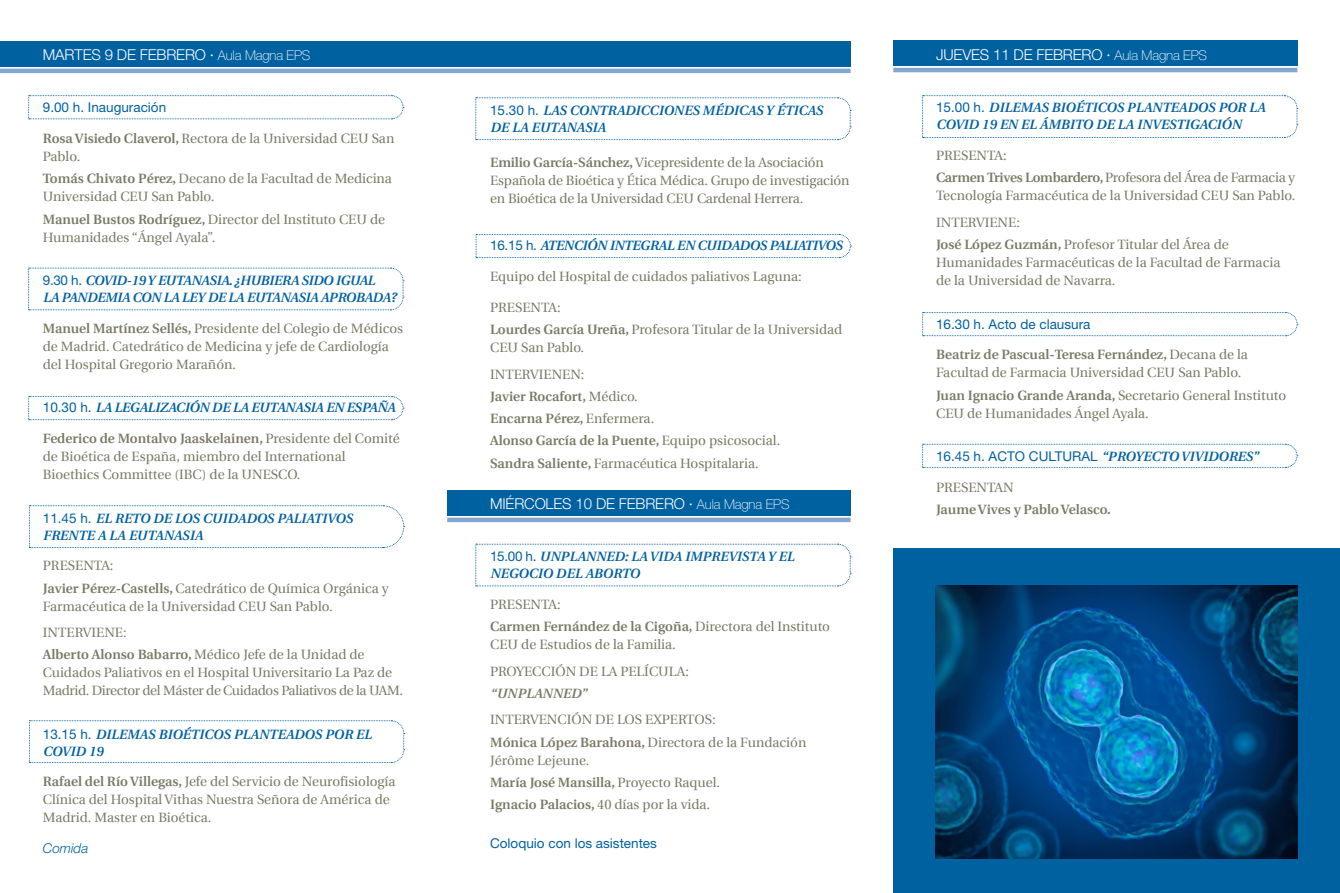
<style>
.page{position:relative;width:1340px;height:893px;background:#fff}
.page>*{position:absolute;margin:0;border:0;box-sizing:border-box;transform-origin:0 0}
.t1{font:300 15px "Helvetica Neue";letter-spacing:-.01em;color:#fff}
.t2{font:13.5px/18px "Utopia";color:#7b7966}
.t3{font:italic 600 13.5px/16.8px "Utopia";color:#0061a1}
.t4{font:600 13.5px/22.2px "Utopia";color:#7b7966}
.t5{font:13.5px "Helvetica Neue";color:#0061a1}
.t6{font:italic 600 13.5px "Utopia";letter-spacing:-.02em;color:#0061a1}
.t7{font:italic 600 13.5px/16.8px "Utopia";letter-spacing:-.025em;color:#0061a1}
.t8{font:13.5px/22.2px "Utopia";letter-spacing:-.02em;color:#7b7966}
.t9{font:italic 600 13.5px "Utopia";color:#7b7966}
.t10{font:italic 300 13.5px "Helvetica Neue";color:#0061a1}
.s1{font-weight:400}
.s2{font-weight:100;font-size:13.5px}
.s3{font-weight:600}
.s4{font-family:"Helvetica Neue";font-weight:400;font-style:normal}
.s5{font-family:"Utopia";font-weight:600;font-style:italic}
</style>
<div class="page">
<div style="left:893px;top:548px;width:446px;height:345px;background:#0061a1"></div>
<img style="left:935px;top:586px;width:361px;height:272px">
<svg style="left:29px;top:505px;width:376px;height:43px"></svg>
<svg style="left:29px;top:720px;width:376px;height:43px"></svg>
<svg style="left:28px;top:95px;width:376px;height:25px"></svg>
<svg style="left:28px;top:267px;width:376px;height:44px"></svg>
<svg style="left:28px;top:396px;width:376px;height:24px"></svg>
<svg style="left:475px;top:234px;width:376px;height:24px"></svg>
<svg style="left:475px;top:97px;width:376px;height:43px"></svg>
<svg style="left:475px;top:543px;width:376px;height:44px"></svg>
<svg style="left:922px;top:95px;width:375px;height:43px"></svg>
<svg style="left:922px;top:312px;width:375px;height:24px"></svg>
<svg style="left:922px;top:443px;width:375px;height:25px"></svg>
<div style="left:0;top:41px;width:850px;height:26px;background:#0061a1"></div>
<hr style="left:0;top:69px;width:850px;height:4px;background:#82a6d0">
<div style="left:447px;top:490px;width:403px;height:26px;background:#0061a1"></div>
<hr style="left:447px;top:518px;width:403px;height:4px;background:#82a6d0">
<div style="left:893px;top:40px;width:404px;height:26px;background:#0061a1"></div>
<hr style="left:893px;top:68px;width:404px;height:4px;background:#82a6d0">
<p class="t1" style="left:43px;top:46px;width:269px">MARTES 9 DE FEBRERO <span class="s1">·</span> <span class="s2">Aula Magna EPS</span></p>
<p class="t5" style="left:43px;top:100px;width:125px">9.00 h. Inauguración</p>
<p class="t2" style="left:43px;top:130px;width:353px"><span class="s3">Rosa Visiedo Claverol,</span> Rectora de la Universidad CEU San<br>Pablo.</p>
<p class="t2" style="left:43px;top:170px;width:351px"><span class="s3">Tomás Chivato Pérez,</span> Decano de la Facultad de Medicina<br>Universidad CEU San Pablo.</p>
<p class="t2" style="left:43px;top:210px;width:344px"><span class="s3">Manuel Bustos Rodríguez,</span> Director del Instituto CEU de<br>Humanidades “Ángel Ayala”.</p>
<p class="t7" style="left:43px;top:272px;width:355px"><span class="s4">9.30 h.</span> COVID-19 Y EUTANASIA. ¿HUBIERA SIDO IGUAL<br>LA PANDEMIA CON LA LEY DE LA EUTANASIA APROBADA?</p>
<p class="t2" style="left:43px;top:319px;width:361px"><span class="s3">Manuel Martínez Sellés,</span> Presidente del Colegio de Médicos de Madrid. Catedrático de Medicina y jefe de Cardiología del Hospital Gregorio Marañón.</p>
<p class="t6" style="left:43px;top:400px;width:354px"><span class="s4">10.30 h.</span> LA LEGALIZACIÓN DE LA EUTANASIA EN ESPAÑA</p>
<p class="t2" style="left:43px;top:430px;width:358px"><span class="s3">Federico de Montalvo Jaaskelainen,</span> Presidente del Comité de Bioética de España, miembro del International<br>Bioethics Committee (IBC) de la UNESCO.</p>
<p class="t3" style="left:43px;top:510px;width:311px"><span class="s4">11.45 h.</span> EL RETO DE LOS CUIDADOS PALIATIVOS<br>FRENTE A LA EUTANASIA</p>
<p class="t2" style="left:43px;top:555px;width:347px;line-height:22.2px">PRESENTA:<br><span class="s3">Javier Pérez-Castells,</span> Catedrático de Química Orgánica y</p>
<p class="t2" style="left:43px;top:593px;width:291px;line-height:26.5px">Farmacéutica de la Universidad CEU San Pablo.<br>INTERVIENE:</p>
<p class="t2" style="left:43px;top:646px;width:361px"><span class="s3">Alberto Alonso Babarro,</span> Médico Jefe de la Unidad de<br>Cuidados Paliativos en el Hospital Universitario La Paz de<br>Madrid. Director del Máster de Cuidados Paliativos de la UAM.</p>
<p class="t3" style="left:43px;top:726px;width:330px"><span class="s4">13.15 h.</span> DILEMAS BIOÉTICOS PLANTEADOS POR EL<br>COVID 19</p>
<p class="t2" style="left:43px;top:773px;width:354px"><span class="s3">Rafael del Río Villegas,</span> Jefe del Servicio de Neurofisiología<br>Clínica del Hospital Vithas Nuestra Señora de América de<br>Madrid. Master en Bioética.</p>
<p class="t10" style="left:43px;top:840px;width:47px">Comida</p>
<p class="t3" style="left:490px;top:102px;width:334px"><span class="s4">15.30 h.</span> LAS CONTRADICCIONES MÉDICAS Y ÉTICAS<br>DE LA EUTANASIA</p>
<p class="t2" style="left:490px;top:153px;width:361px"><span class="s3">Emilio García-Sánchez,</span> Vicepresidente de la Asociación<br>Española de Bioética y Ética Médica. Grupo de investigación en Bioética de la Universidad CEU Cardenal Herrera.</p>
<p class="t6" style="left:490px;top:238px;width:354px"><span class="s4">16.15 h.</span> ATENCIÓN INTEGRAL EN CUIDADOS PALIATIVOS</p>
<p class="t2" style="left:490px;top:268px;width:313px">Equipo del Hospital de cuidados paliativos Laguna:</p>
<p class="t2" style="left:490px;top:296px;width:353px;line-height:22.2px">PRESENTA:<br><span class="s3">Lourdes García Ureña,</span> Profesora Titular de la Universidad</p>
<p class="t2" style="left:490px;top:335px;width:96px;line-height:26.5px">CEU San Pablo.<br>INTERVIENEN:</p>
<p class="t4" style="left:490px;top:385px;width:291px">Javier Rocafort, <span class="s1">Médico.<br></span>Encarna Pérez, <span class="s1">Enfermera.<br></span>Alonso García de la Puente, <span class="s1">Equipo psicosocial.<br></span>Sandra Saliente, <span class="s1">Farmacéutica Hospitalaria.</span></p>
<p class="t1" style="left:490px;top:495px;width:301px">MIÉRCOLES 10 DE FEBRERO <span class="s1">·</span> <span class="s2">Aula Magna EPS</span></p>
<p class="t3" style="left:490px;top:548px;width:306px"><span class="s4">15.00 h.</span> UNPLANNED: LA VIDA IMPREVISTA Y EL<br>NEGOCIO DEL ABORTO</p>
<p class="t2" style="left:490px;top:593px;width:341px;line-height:22.2px">PRESENTA:<br><span class="s3">Carmen Fernández de la Cigoña,</span> Directora del Instituto</p>
<p class="t2" style="left:490px;top:631px;width:200px;line-height:26.5px">CEU de Estudios de la Familia.<br>PROYECCIÓN DE LA PELÍCULA:</p>
<p class="t9" style="left:490px;top:686px;width:98px">“UNPLANNED”</p>
<p class="t2" style="left:490px;top:709px;width:318px;line-height:22.2px">INTERVENCIÓN DE LOS EXPERTOS:<br><span class="s3">Mónica López Barahona,</span> Directora de la Fundación</p>
<p class="t2" style="left:490px;top:749px;width:231px;line-height:22.2px">Jérôme Lejeune.<br><span class="s3">María José Mansilla,</span> Proyecto Raquel.<br><span class="s3">Ignacio Palacios,</span> 40 días por la vida.</p>
<p class="t5" style="left:490px;top:835px;width:168px">Coloquio con los asistentes</p>
<p class="t1" style="left:936px;top:46px;width:272px">JUEVES 11 DE FEBRERO <span class="s1">·</span> <span class="s2">Aula Magna EPS</span></p>
<p class="t3" style="left:936px;top:100px;width:331px"><span class="s4">15.00 h.</span> DILEMAS BIOÉTICOS PLANTEADOS POR LA<br>COVID 19 EN EL ÁMBITO DE LA INVESTIGACIÓN</p>
<p class="t8" style="left:936px;top:145px;width:360px">PRESENTA:<br><span class="s3">Carmen Trives Lombardero,</span> Profesora del Área de Farmacia y</p>
<p class="t2" style="left:936px;top:183px;width:361px;line-height:26.5px">Tecnología Farmacéutica de la Universidad CEU San Pablo.<br>INTERVIENE:</p>
<p class="t2" style="left:936px;top:236px;width:346px"><span class="s3">José López Guzmán,</span> Profesor Titular del Área de<br>Humanidades Farmacéuticas de la Facultad de Farmacia de la Universidad de Navarra.</p>
<p class="t5" style="left:936px;top:316px;width:156px">16.30 h. Acto de clausura</p>
<p class="t2" style="left:936px;top:346px;width:313px"><span class="s3">Beatriz de Pascual-Teresa Fernández,</span> Decana de la<br>Facultad de Farmacia Universidad CEU San Pablo.</p>
<p class="t2" style="left:936px;top:386px;width:352px"><span class="s3">Juan Ignacio Grande Aranda,</span> Secretario General Instituto<br>CEU de Humanidades Ángel Ayala.</p>
<p class="t5" style="left:936px;top:448px;width:324px">16.45 h. ACTO CULTURAL <span class="s5">“PROYECTO VIVIDORES”</span></p>
<p class="t2" style="left:936px;top:478px;width:79px">PRESENTAN</p>
<p class="t4" style="left:936px;top:499px;width:176px">Jaume Vives y Pablo Velasco.</p>
</div>
